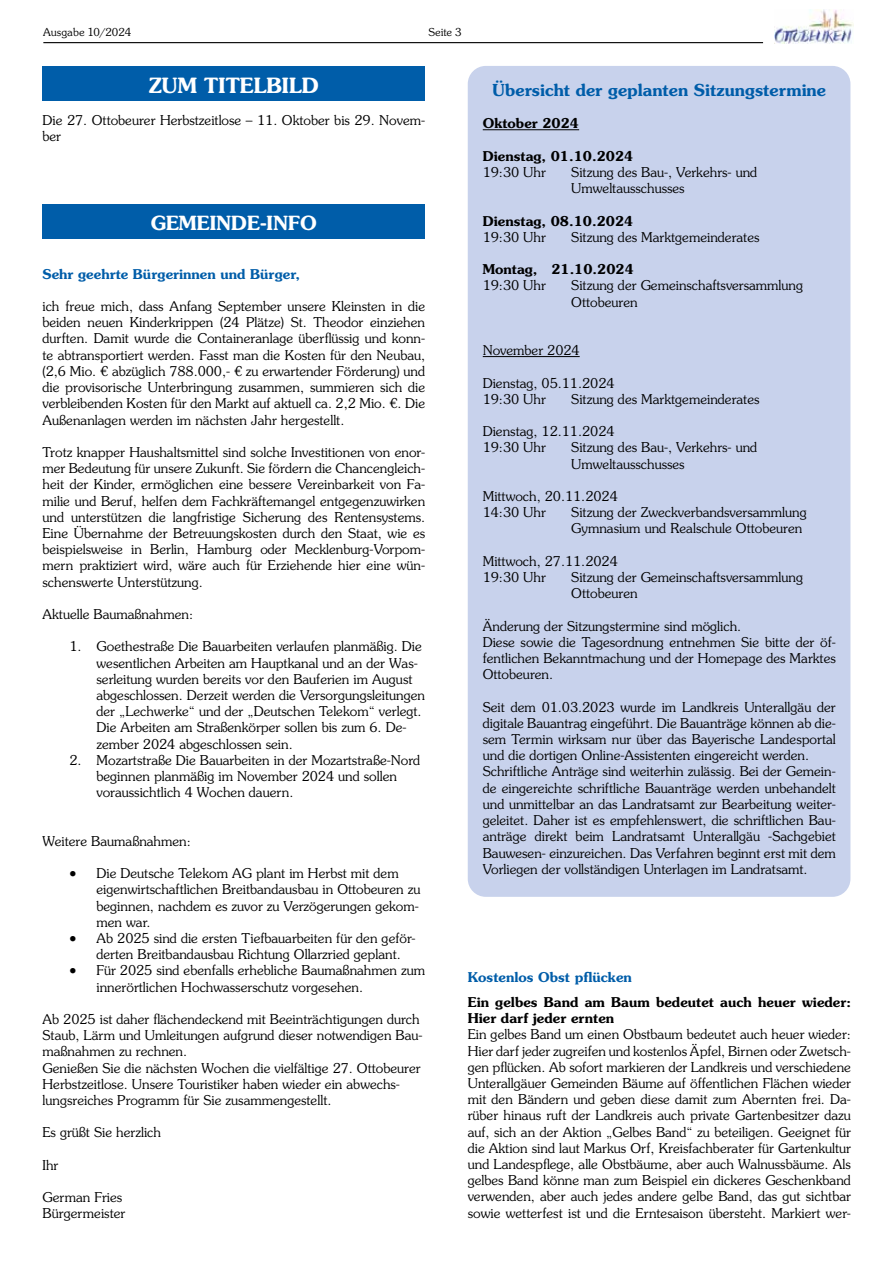
<style>
.page{position:relative;width:893px;height:1263px;background:#fff}
.page>*{position:absolute;margin:0;border:0;box-sizing:border-box;transform-origin:0 0}
.t1{font:600 21px "Souvenir Std";color:#fff}
.t2{font:600 19.5px "Souvenir Std";color:#fff}
.t3{font:600 16.5px "Souvenir Std";color:#005da9}
.t4{font:300 13.5px/16.2px "Souvenir Std";color:#000}
.t5{font:600 13.5px/16.2px "Souvenir Std";color:#000}
.t6{font:600 13.5px "Souvenir Std";color:#005da9}
.t7{font:300 12px "Souvenir EF";color:#000}
</style>
<div class="page">
<div style="left:468px;top:66px;width:382px;height:831px;background:#c8d2ec;border-radius:18px"></div>
<div style="left:43px;top:205px;width:382px;height:34px;background:#005da9"></div>
<img style="left:774px;top:10px;width:79px;height:33px">
<hr style="left:43px;top:42px;width:720px;height:1px;background:#000">
<hr style="left:483px;top:129px;width:96px;height:1px;background:#000">
<hr style="left:483px;top:356px;width:97px;height:1px;background:#000">
<div style="left:43px;top:67px;width:382px;height:34px;background:#005da9"></div>
<p class="t7" style="left:43px;top:25px;width:90px">Ausgabe 10/2024</p>
<p class="t7" style="left:428px;top:25px;width:35px">Seite 3</p>
<h1 class="t1" style="left:149px;top:72px;width:172px">ZUM TITELBILD</h1>
<p class="t4" style="left:43px;top:112px;width:384px">Die 27. Ottobeurer Herbstzeitlose – 11. Oktober bis 29. Novem&shy;ber</p>
<h2 class="t2" style="left:151px;top:211px;width:168px">GEMEINDE-INFO</h2>
<p class="t6" style="left:43px;top:265px;width:259px">Sehr geehrte Bürgerinnen und Bürger,</p>
<p class="t4" style="left:43px;top:298px;width:384px;text-align:justify">ich freue mich, dass Anfang September unsere Kleinsten in die beiden neuen Kinderkrippen (24 Plätze) St. Theodor einziehen durften. Damit wurde die Containeranlage überflüssig und konn&shy;te abtransportiert werden. Fasst man die Kosten für den Neubau, (2,6 Mio. € abzüglich 788.000,- € zu erwartender Förderung) und die provisorische Unterbringung zusammen, summieren sich die verbleibenden Kosten für den Markt auf aktuell ca. 2,2 Mio. €. Die Außenanlagen werden im nächsten Jahr hergestellt.</p>
<p class="t4" style="left:43px;top:444px;width:384px;text-align:justify">Trotz knapper Haushaltsmittel sind solche Investitionen von enor&shy;mer Bedeutung für unsere Zukunft. Sie fördern die Chancengleich&shy;heit der Kinder, ermöglichen eine bessere Vereinbarkeit von Fa&shy;milie und Beruf, helfen dem Fachkräftemangel entgegenzuwirken und unterstützen die langfristige Sicherung des Rentensystems.<br>Eine Übernahme der Betreuungskosten durch den Staat, wie es beispielsweise in Berlin, Hamburg oder Mecklenburg-Vorpom&shy;mern praktiziert wird, wäre auch für Erziehende hier eine wün&shy;schenswerte Unterstützung.</p>
<p class="t4" style="left:43px;top:606px;width:152px">Aktuelle Baumaßnahmen:</p>
<p class="t4" style="left:97px;top:638px;width:330px;text-indent:-27px">1. Goethestraße Die Bauarbeiten verlaufen planmäßig. Die wesentlichen Arbeiten am Hauptkanal und an der Was&shy;serleitung wurden bereits vor den Bauferien im August abgeschlossen. Derzeit werden die Versorgungsleitungen der „Lechwerke“ und der „Deutschen Telekom“ verlegt.<br>Die Arbeiten am Straßenkörper sollen bis zum 6. De&shy;zember 2024 abgeschlossen sein.</p>
<p class="t4" style="left:97px;top:752px;width:325px;text-indent:-27px">2. Mozartstraße Die Bauarbeiten in der Mozartstraße-Nord beginnen planmäßig im November 2024 und sollen voraussichtlich 4 Wochen dauern.</p>
<p class="t4" style="left:43px;top:833px;width:150px">Weitere Baumaßnahmen:</p>
<p class="t4" style="left:97px;top:865px;width:325px;text-indent:-27px">• Die Deutsche Telekom AG plant im Herbst mit dem eigenwirtschaftlichen Breitbandausbau in Ottobeuren zu beginnen, nachdem es zuvor zu Verzögerungen gekom&shy;men war.</p>
<p class="t4" style="left:97px;top:930px;width:321px;text-indent:-27px">• Ab 2025 sind die ersten Tiefbauarbeiten für den geför&shy;derten Breitbandausbau Richtung Ollarzried geplant.</p>
<p class="t4" style="left:97px;top:962px;width:330px;text-indent:-27px">• Für 2025 sind ebenfalls erhebliche Baumaßnahmen zum innerörtlichen Hochwasserschutz vorgesehen.</p>
<p class="t4" style="left:43px;top:1011px;width:382px">Ab 2025 ist daher flächendeckend mit Beeinträchtigungen durch Staub, Lärm und Umleitungen aufgrund dieser notwendigen Bau&shy;maßnahmen zu rechnen.<br>Genießen Sie die nächsten Wochen die vielfältige 27. Ottobeurer Herbstzeitlose. Unsere Touristiker haben wieder ein abwechs&shy;lungsreiches Programm für Sie zusammengestellt.</p>
<p class="t4" style="left:43px;top:1124px;width:120px">Es grüßt Sie herzlich</p>
<p class="t4" style="left:43px;top:1157px;width:17px">Ihr</p>
<p class="t4" style="left:43px;top:1189px;width:84px">German Fries<br>Bürgermeister</p>
<p class="t3" style="left:493px;top:80px;width:335px">Übersicht der geplanten Sitzungstermine</p>
<p class="t5" style="left:483px;top:116px;width:98px">Oktober 2024</p>
<p class="t5" style="left:483px;top:148px;width:152px">Dienstag, 01.10.2024</p>
<p class="t4" style="left:483px;top:164px;width:65px">19:30 Uhr</p>
<p class="t4" style="left:571px;top:164px;width:188px">Sitzung des Bau-, Verkehrs- und<br>Umweltausschusses</p>
<p class="t5" style="left:483px;top:213px;width:152px">Dienstag, 08.10.2024</p>
<p class="t4" style="left:483px;top:229px;width:65px">19:30 Uhr</p>
<p class="t4" style="left:571px;top:229px;width:190px">Sitzung des Marktgemeinderates</p>
<p class="t5" style="left:483px;top:261px;width:153px">Montag, 21.10.2024</p>
<p class="t4" style="left:483px;top:278px;width:65px">19:30 Uhr</p>
<p class="t4" style="left:571px;top:278px;width:233px">Sitzung der Gemeinschaftsversammlung<br>Ottobeuren</p>
<p class="t4" style="left:483px;top:342px;width:98px">November 2024</p>
<p class="t4" style="left:483px;top:375px;width:133px">Dienstag, 05.11.2024<br>19:30 Uhr</p>
<p class="t4" style="left:571px;top:391px;width:190px">Sitzung des Marktgemeinderates</p>
<p class="t4" style="left:483px;top:423px;width:133px">Dienstag, 12.11.2024<br>19:30 Uhr</p>
<p class="t4" style="left:571px;top:440px;width:188px">Sitzung des Bau-, Verkehrs- und<br>Umweltausschusses</p>
<p class="t4" style="left:483px;top:488px;width:137px">Mittwoch, 20.11.2024<br>14:30 Uhr</p>
<p class="t4" style="left:571px;top:504px;width:237px">Sitzung der Zweckverbandsversammlung<br>Gymnasium und Realschule Ottobeuren</p>
<p class="t4" style="left:483px;top:553px;width:137px">Mittwoch, 27.11.2024<br>19:30 Uhr</p>
<p class="t4" style="left:571px;top:569px;width:233px">Sitzung der Gemeinschaftsversammlung<br>Ottobeuren</p>
<p class="t4" style="left:483px;top:618px;width:355px">Änderung der Sitzungstermine sind möglich.<br>Diese sowie die Tagesordnung entnehmen Sie bitte der öf&shy;fentlichen Bekanntmachung und der Homepage des Marktes Ottobeuren.</p>
<p class="t4" style="left:483px;top:699px;width:355px">Seit dem 01.03.2023 wurde im Landkreis Unterallgäu der digitale Bauantrag eingeführt. Die Bauanträge können ab die&shy;sem Termin wirksam nur über das Bayerische Landesportal und die dortigen Online-Assistenten eingereicht werden.<br>Schriftliche Anträge sind weiterhin zulässig. Bei der Gemein&shy;de eingereichte schriftliche Bauanträge werden unbehandelt und unmittelbar an das Landratsamt zur Bearbeitung weiter&shy;geleitet. Daher ist es empfehlenswert, die schriftlichen Bau&shy;anträge direkt beim Landratsamt Unterallgäu -Sachgebiet Bauwesen- einzureichen. Das Verfahren beginnt erst mit dem Vorliegen der vollständigen Unterlagen im Landratsamt.</p>
<p class="t6" style="left:468px;top:968px;width:166px">Kostenlos Obst pflücken</p>
<p class="t5" style="left:468px;top:994px;width:385px">Ein gelbes Band am Baum bedeutet auch heuer wieder:<br>Hier darf jeder ernten</p>
<p class="t4" style="left:468px;top:1026px;width:385px;text-align:justify">Ein gelbes Band um einen Obstbaum bedeutet auch heuer wieder:<br>Hier darf jeder zugreifen und kostenlos Äpfel, Birnen oder Zwetsch&shy;gen pflücken. Ab sofort markieren der Landkreis und verschiedene Unterallgäuer Gemeinden Bäume auf öffentlichen Flächen wieder mit den Bändern und geben diese damit zum Abernten frei. Da&shy;rüber hinaus ruft der Landkreis auch private Gartenbesitzer dazu auf, sich an der Aktion „Gelbes Band“ zu beteiligen. Geeignet für die Aktion sind laut Markus Orf, Kreisfachberater für Gartenkultur und Landespflege, alle Obstbäume, aber auch Walnussbäume. Als gelbes Band könne man zum Beispiel ein dickeres Geschenkband verwenden, aber auch jedes andere gelbe Band, das gut sichtbar sowie wetterfest ist und die Erntesaison übersteht. Markiert wer-</p>
</div>
